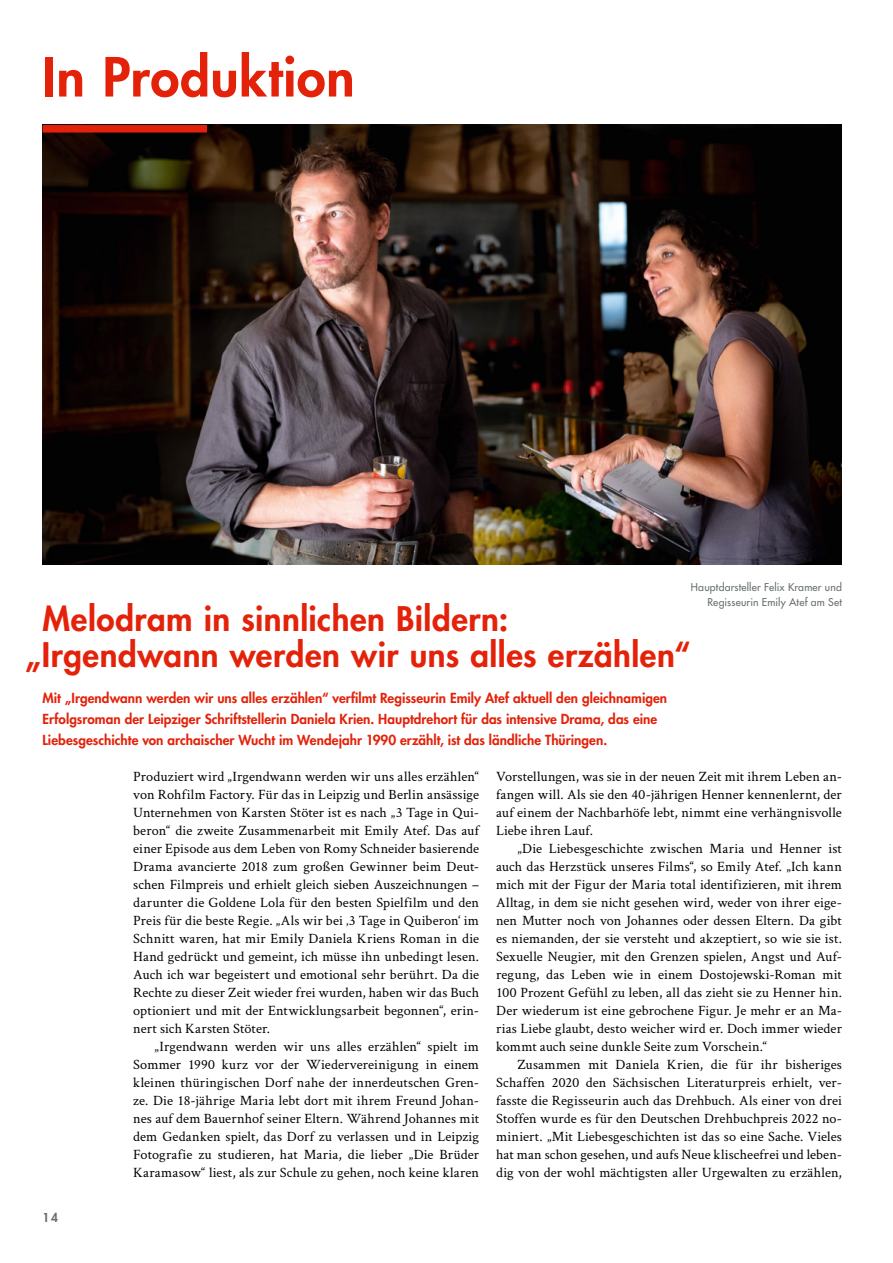
<style>
.page{position:relative;width:893px;height:1263px;background:#fff}
.page>*{position:absolute;margin:0;border:0;box-sizing:border-box;transform-origin:0 0}
._1_Rubrikenhead{font:800 52.5px "Futura Std";letter-spacing:.01em;color:#e4220a}
._3_Head_groß{font:800 33px/36px "Futura Std";letter-spacing:.015em;color:#e4220a}
.Text_mit_Einzug{font:14.25px/18px "Crimson Text";letter-spacing:.005em;color:#000;text-align:justify}
.Text{font:14.25px/18px "Crimson Text";letter-spacing:.005em;color:#000;text-align:justify}
.Teaser_NEU{font:800 13.5px/21px "Futura Std";letter-spacing:.005em;color:#e4220a}
.t1{font:800 12px "Futura Std";color:#677168}
.BU{font:500 10.5px/15px "Futura Std";letter-spacing:.02em;color:#677168;text-align:right}
</style>
<div class="page">
<img style="left:43px;top:124px;width:799px;height:441px">
<div style="left:43px;top:125px;width:164px;height:8px;background:#e4220a"></div>
<p class="_1_Rubrikenhead" style="left:43px;top:44px;width:314px">In Produktion</p>
<p class="BU" style="left:691px;top:580px;width:152px">Hauptdarsteller Felix Kramer und<br>Regisseurin Emily Atef am Set</p>
<p class="_3_Head_groß" style="left:25px;top:601px;width:667px;text-indent:17px">Melodram in sinnlichen Bildern: „Irgendwann werden wir uns alles erzählen“</p>
<p class="Teaser_NEU" style="left:43px;top:687px;width:626px">Mit „Irgendwann werden wir uns alles erzählen“ verfilmt Regisseurin Emily Atef aktuell den gleichnamigen<br>Erfolgsroman der Leipziger Schriftstellerin Daniela Krien. Hauptdrehort für das intensive Drama, das eine<br>Liebesgeschichte von archaischer Wucht im Wendejahr 1990 erzählt, ist das ländliche Thüringen.</p>
<p class="t1" style="left:43px;top:1210px;width:17px">14</p>
<p class="Text" style="left:133px;top:766px;width:347px">Produziert wird „Irgendwann werden wir uns alles erzählen“ von Rohfilm Factory. Für das in Leipzig und Berlin ansässige Unternehmen von Karsten Stöter ist es nach „3 Tage in Qui&shy;beron“ die zweite Zusammenarbeit mit Emily Atef. Das auf einer Episode aus dem Leben von Romy Schneider basierende Drama avancierte 2018 zum großen Gewinner beim Deut&shy;schen Filmpreis und erhielt gleich sieben Auszeichnungen – darunter die Goldene Lola für den besten Spielfilm und den Preis für die beste Regie. „Als wir bei ‚3 Tage in Quiberon‘ im Schnitt waren, hat mir Emily Daniela Kriens Roman in die Hand gedrückt und gemeint, ich müsse ihn unbedingt lesen.<br>Auch ich war begeistert und emotional sehr berührt. Da die Rechte zu dieser Zeit wieder frei wurden, haben wir das Buch optioniert und mit der Entwicklungsarbeit begonnen“, erin&shy;nert sich Karsten Stöter.</p>
<p class="Text_mit_Einzug" style="left:133px;top:1036px;width:347px;text-indent:21px">„Irgendwann werden wir uns alles erzählen“ spielt im Sommer 1990 kurz vor der Wiedervereinigung in einem kleinen thüringischen Dorf nahe der innerdeutschen Gren&shy;ze. Die 18-jährige Maria lebt dort mit ihrem Freund Johan&shy;nes auf dem Bauernhof seiner Eltern. Während Johannes mit dem Gedanken spielt, das Dorf zu verlassen und in Leipzig Fotografie zu studieren, hat Maria, die lieber „Die Brüder Karamasow“ liest, als zur Schule zu gehen, noch keine klaren</p>
<p class="Text_mit_Einzug" style="left:496px;top:766px;width:347px">Vorstellungen, was sie in der neuen Zeit mit ihrem Leben an&shy;fangen will. Als sie den 40-jährigen Henner kennenlernt, der auf einem der Nachbarhöfe lebt, nimmt eine verhängnisvolle Liebe ihren Lauf.</p>
<p class="Text_mit_Einzug" style="left:496px;top:838px;width:347px;text-indent:21px">„Die Liebesgeschichte zwischen Maria und Henner ist auch das Herzstück unseres Films“, so Emily Atef. „Ich kann mich mit der Figur der Maria total identifizieren, mit ihrem Alltag, in dem sie nicht gesehen wird, weder von ihrer eige&shy;nen Mutter noch von Johannes oder dessen Eltern. Da gibt es niemanden, der sie versteht und akzeptiert, so wie sie ist.<br>Sexuelle Neugier, mit den Grenzen spielen, Angst und Auf&shy;regung, das Leben wie in einem Dostojewski-Roman mit 100 Prozent Gefühl zu leben, all das zieht sie zu Henner hin.<br>Der wiederum ist eine gebrochene Figur. Je mehr er an Ma&shy;rias Liebe glaubt, desto weicher wird er. Doch immer wieder kommt auch seine dunkle Seite zum Vorschein.“</p>
<p class="Text_mit_Einzug" style="left:496px;top:1054px;width:347px;text-indent:21px">Zusammen mit Daniela Krien, die für ihr bisheriges Schaffen 2020 den Sächsischen Literaturpreis erhielt, ver&shy;fasste die Regisseurin auch das Drehbuch. Als einer von drei Stoffen wurde es für den Deutschen Drehbuchpreis 2022 no&shy;miniert. „Mit Liebesgeschichten ist das so eine Sache. Vieles hat man schon gesehen, und aufs Neue klischeefrei und leben&shy;dig von der wohl mächtigsten aller Urgewalten zu erzählen,</p>
</div>
